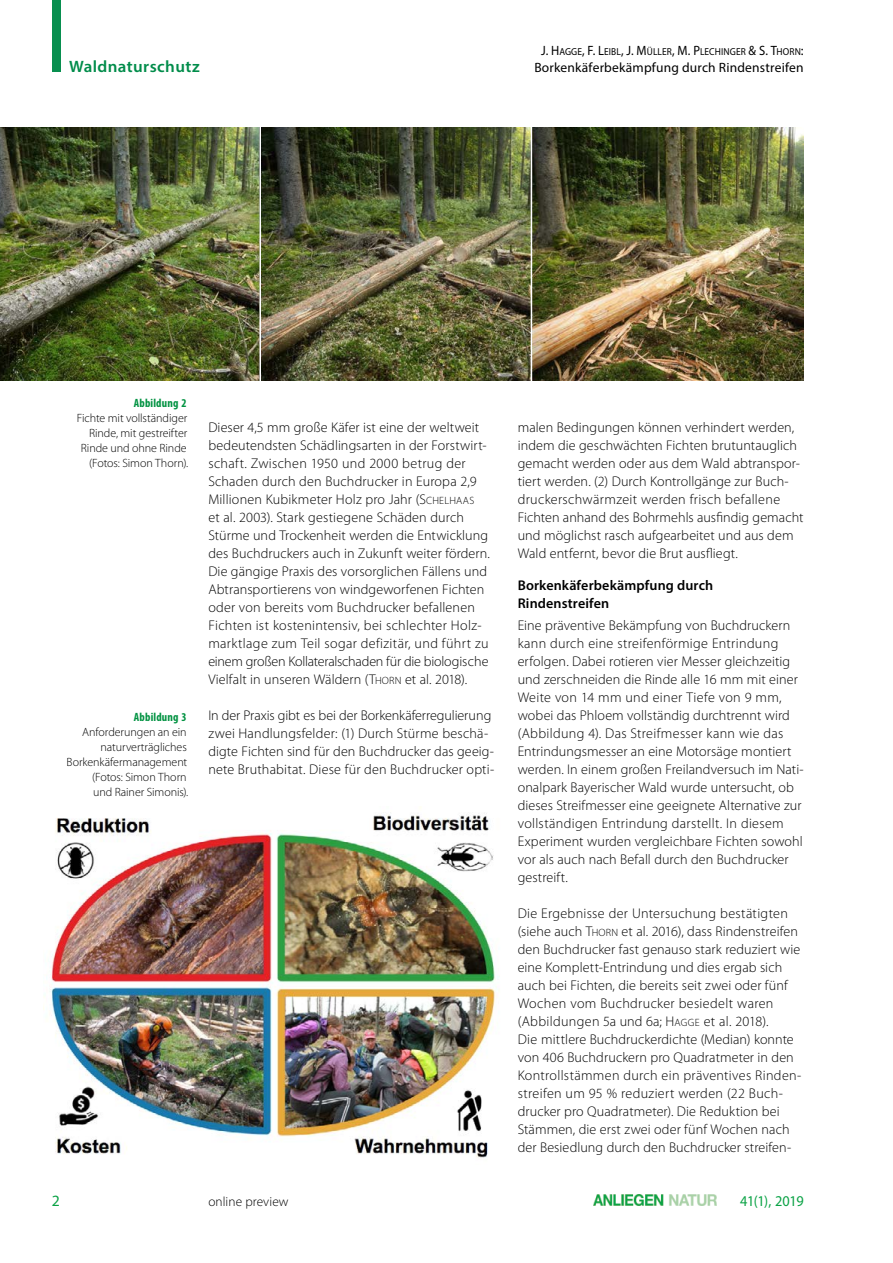
<style>
.page{position:relative;width:893px;height:1263px;background:#fff}
.page>*{position:absolute;margin:0;border:0;box-sizing:border-box;transform-origin:0 0}
.t1{font:600 16.5px "Myriad Pro";letter-spacing:.02em;color:#008c4a}
.t2{font:15.75px "Myriad Pro";color:#0aa245}
.t3{font:15px "Myriad Pro";letter-spacing:-.025em;color:#0aa245;scale:.95 1}
.P1__Fließtext_2Sp{font:300 14.1px/18px "Myriad Pro";letter-spacing:.01em;color:#000}
.P1__Fließtext_2Sp-2{font:600 14.1px/18px "Myriad Pro";letter-spacing:.01em;color:#000}
.t4{font:13.5px "Myriad Pro";letter-spacing:.015em;color:#000}
.t5{font:300 13.35px "Myriad Pro";letter-spacing:.005em;color:#000}
.P5__Bildlegende{font:300 12px/15px "Myriad Pro";letter-spacing:-.005em;color:#000;text-align:right}
.t6{font:10.2px "Myriad Pro";letter-spacing:.015em;color:#000;scale:.93 1}
.s1{font-size:13.5px}
.s2{font-weight:700;font-stretch:condensed;color:#009241}
.s3{font-style:inherit}
.s4{font-size:10.65px}
</style>
<div class="page">
<img style="left:0;top:128px;width:804px;height:252px">
<hr style="left:259px;top:122px;width:2px;height:260px;background:#fff">
<hr style="left:531px;top:126px;width:1px;height:259px;background:#fff">
<img style="left:43px;top:806px;width:455px;height:352px">
<div style="left:52px;top:0;width:8px;height:72px;background:#088f4f"></div>
<img style="left:593px;top:1194px;width:123px;height:12px">
<p class="t6" style="left:541px;top:45px;width:284px"><span class="s1">J.</span> <span class="s1">H</span>AGGE<span class="s1">, F.</span> <span class="s1">L</span>EIBL<span class="s1">, J.</span> <span class="s1">M</span>ÜLL ER<span class="s1">, M.</span> <span class="s1">P</span>LECHINGER <span class="s1">&amp; S.</span> <span class="s1">T</span>HORN<span class="s1">:</span></p>
<p class="t1" style="left:69px;top:56px;width:132px">Waldnaturschutz</p>
<p class="t4" style="left:534px;top:59px;width:271px">Borkenkäferbekämpfung durch Rindenstreifen</p>
<p class="P5__Bildlegende" style="left:77px;top:395px;width:113px"><span class="s2">Abbildung 2<br></span>Fichte mit vollständiger<br>Rinde, mit gestreifter<br>Rinde und ohne Rinde (Fotos: Simon Thorn).</p>
<p class="P5__Bildlegende" style="left:67px;top:710px;width:123px"><span class="s2">Abbildung 3<br></span>Anforderungen an ein naturverträgliches<br>Borkenkäfermanagement (Fotos: Simon Thorn<br>und Rainer Simonis).</p>
<p class="P1__Fließtext_2Sp" style="left:208px;top:418px;width:283px">Dieser 4,5 mm große Käfer ist eine der weltweit bedeutendsten Schädlingsarten in der Forstwirt&shy;schaft. Zwischen 1950 und 2000 betrug der Schaden durch den Buchdrucker in Europa 2,9<br>Millionen Kubikmeter Holz pro Jahr (<span class="s3">S</span><span class="s4">CHELHAAS<br></span>et al. 2003). Stark gestiegene Schäden durch Stürme und Trockenheit werden die Entwicklung des Buchdruckers auch in Zukunft weiter fördern.<br>Die gängige Praxis des vorsorglichen Fällens und Abtransportierens von windgeworfenen Fichten oder von bereits vom Buchdrucker befallenen Fichten ist kostenintensiv, bei schlechter Holz&shy;marktlage zum Teil sogar defizitär, und führt zu einem großen Kollateralschaden für die biologische Vielfalt in unseren Wäldern (<span class="s3">T</span><span class="s4">HORN</span> et al. 2018).</p>
<p class="P1__Fließtext_2Sp" style="left:208px;top:706px;width:287px">In der Praxis gibt es bei der Borkenkäferregulierung zwei Handlungsfelder: (1) Durch Stürme beschä&shy;digte Fichten sind für den Buchdrucker das geeig&shy;nete Bruthabitat. Diese für den Buchdrucker opti-</p>
<p class="P1__Fließtext_2Sp" style="left:518px;top:418px;width:287px">malen Bedingungen können verhindert werden, indem die geschwächten Fichten brutuntauglich gemacht werden oder aus dem Wald abtranspor&shy;tiert werden. (2) Durch Kontrollgänge zur Buch&shy;druckerschwärmzeit werden frisch befallene Fichten anhand des Bohrmehls ausfindig gemacht und möglichst rasch aufgearbeitet und aus dem Wald entfernt, bevor die Brut ausfliegt.</p>
<p class="P1__Fließtext_2Sp-2" style="left:518px;top:575px;width:197px">Borkenkäferbekämpfung durch<br>Rindenstreifen</p>
<p class="P1__Fließtext_2Sp" style="left:518px;top:616px;width:287px">Eine präventive Bekämpfung von Buchdruckern kann durch eine streifenförmige Entrindung erfolgen. Dabei rotieren vier Messer gleichzeitig und zerschneiden die Rinde alle 16 mm mit einer Weite von 14 mm und einer Tiefe von 9 mm, wobei das Phloem vollständig durchtrennt wird (Abbildung 4). Das Streifmesser kann wie das Entrindungsmesser an eine Motorsäge montiert werden. In einem großen Freilandversuch im Nati&shy;onalpark Bayerischer Wald wurde untersucht, ob dieses Streifmesser eine geeignete Alternative zur vollständigen Entrindung darstellt. In diesem Experiment wurden vergleichbare Fichten sowohl vor als auch nach Befall durch den Buchdrucker gestreift.</p>
<p class="P1__Fließtext_2Sp" style="left:518px;top:904px;width:285px">Die Ergebnisse der Untersuchung bestätigten (siehe auch <span class="s3">T</span><span class="s4">HORN</span> et al. 2016), dass Rindenstreifen den Buchdrucker fast genauso stark reduziert wie eine Komplett-Entrindung und dies ergab sich auch bei Fichten, die bereits seit zwei oder fünf Wochen vom Buchdrucker besiedelt waren (Abbildungen 5a und 6a; <span class="s3">H</span><span class="s4">AGGE</span> et al. 2018).<br>Die mittlere Buchdruckerdichte (Median) konnte von 406 Buchdruckern pro Quadratmeter in den Kontrollstämmen durch ein präventives Rinden&shy;streifen um 95 % reduziert werden (22 Buch&shy;drucker pro Quadratmeter). Die Reduktion bei Stämmen, die erst zwei oder fünf Wochen nach der Besiedlung durch den Buchdrucker streifen-</p>
<p class="t2" style="left:52px;top:1191px;width:10px">2</p>
<p class="t3" style="left:740px;top:1191px;width:68px">41(1), 2019</p>
<p class="t5" style="left:208px;top:1194px;width:82px">online preview</p>
</div>
